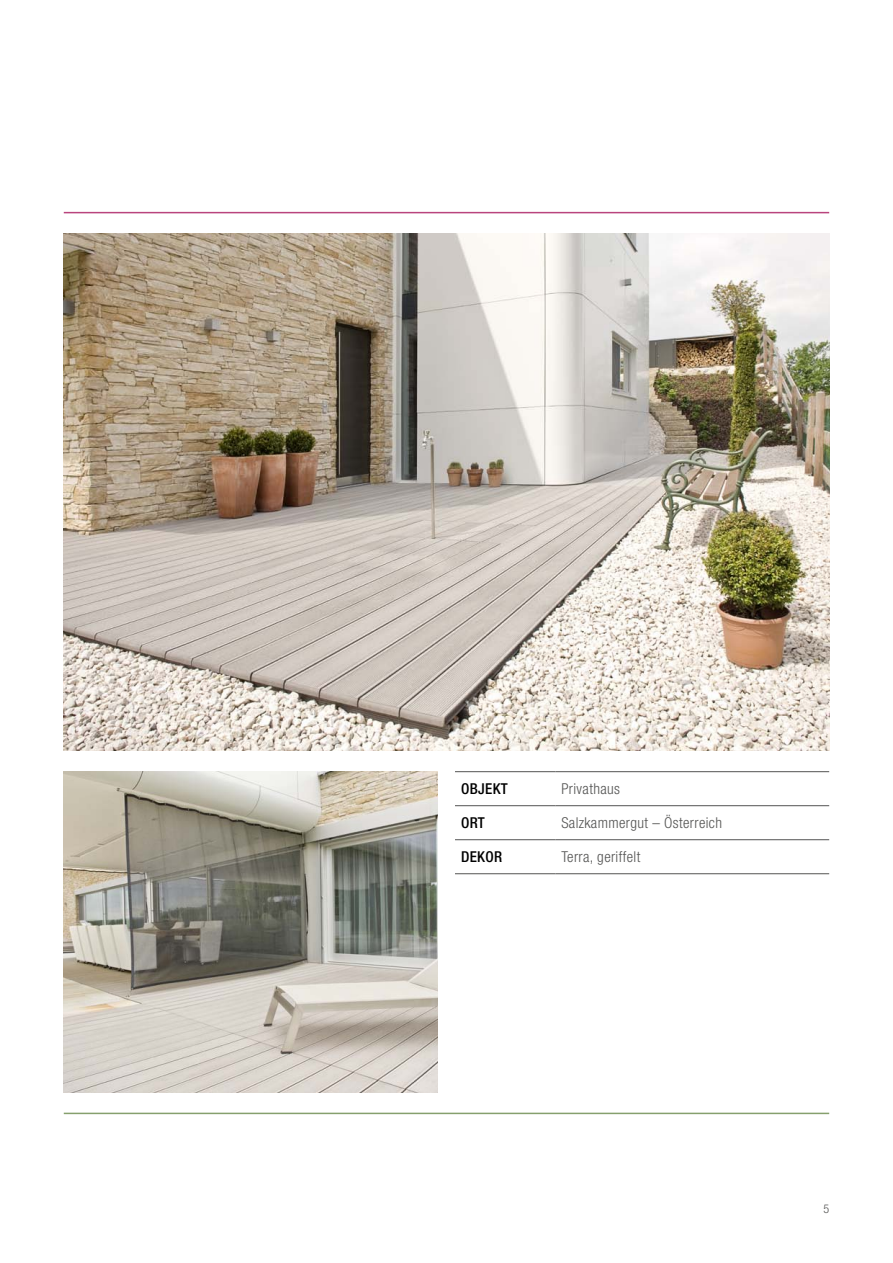
<style>
.page{position:relative;width:893px;height:1263px;background:#fff}
.page>*{position:absolute;margin:0;border:0;box-sizing:border-box;transform-origin:0 0}
.t1{font:300 condensed 15px "Helvetica Neue LT Com";letter-spacing:.025em;color:#545453}
.t2{font:500 condensed 15px "Helvetica Neue LT Com";letter-spacing:.025em;color:#000}
.t3{font:300 condensed 12px "Helvetica Neue LT Com";color:#545453}
</style>
<div class="page">
<hr style="left:64px;top:212px;width:765px;height:1px;background:#b9447d">
<hr style="left:64px;top:1113px;width:765px;height:1px;background:#86a06d">
<img style="left:64px;top:234px;width:765px;height:516px">
<img style="left:64px;top:771px;width:374px;height:322px">
<hr style="left:455px;top:771px;width:100px;height:1px;background:#545453">
<hr style="left:555px;top:771px;width:274px;height:1px;background:#545453">
<hr style="left:455px;top:805px;width:100px;height:1px;background:#545453">
<hr style="left:555px;top:805px;width:274px;height:1px;background:#545453">
<hr style="left:455px;top:839px;width:100px;height:1px;background:#545453">
<hr style="left:555px;top:839px;width:274px;height:1px;background:#545453">
<hr style="left:455px;top:873px;width:100px;height:1px;background:#545453">
<hr style="left:555px;top:873px;width:274px;height:1px;background:#545453">
<p class="t2" style="left:461px;top:780px;width:48px">OBJEKT</p>
<p class="t1" style="left:561px;top:780px;width:60px">Privathaus</p>
<p class="t2" style="left:461px;top:814px;width:25px">ORT</p>
<p class="t1" style="left:561px;top:814px;width:162px">Salzkammergut – Österreich</p>
<p class="t2" style="left:461px;top:848px;width:34px">DEKOR</p>
<p class="t1" style="left:561px;top:848px;width:80px">Terra, geriffelt</p>
<p class="t3" style="left:823px;top:1201px;width:7px">5</p>
</div>
